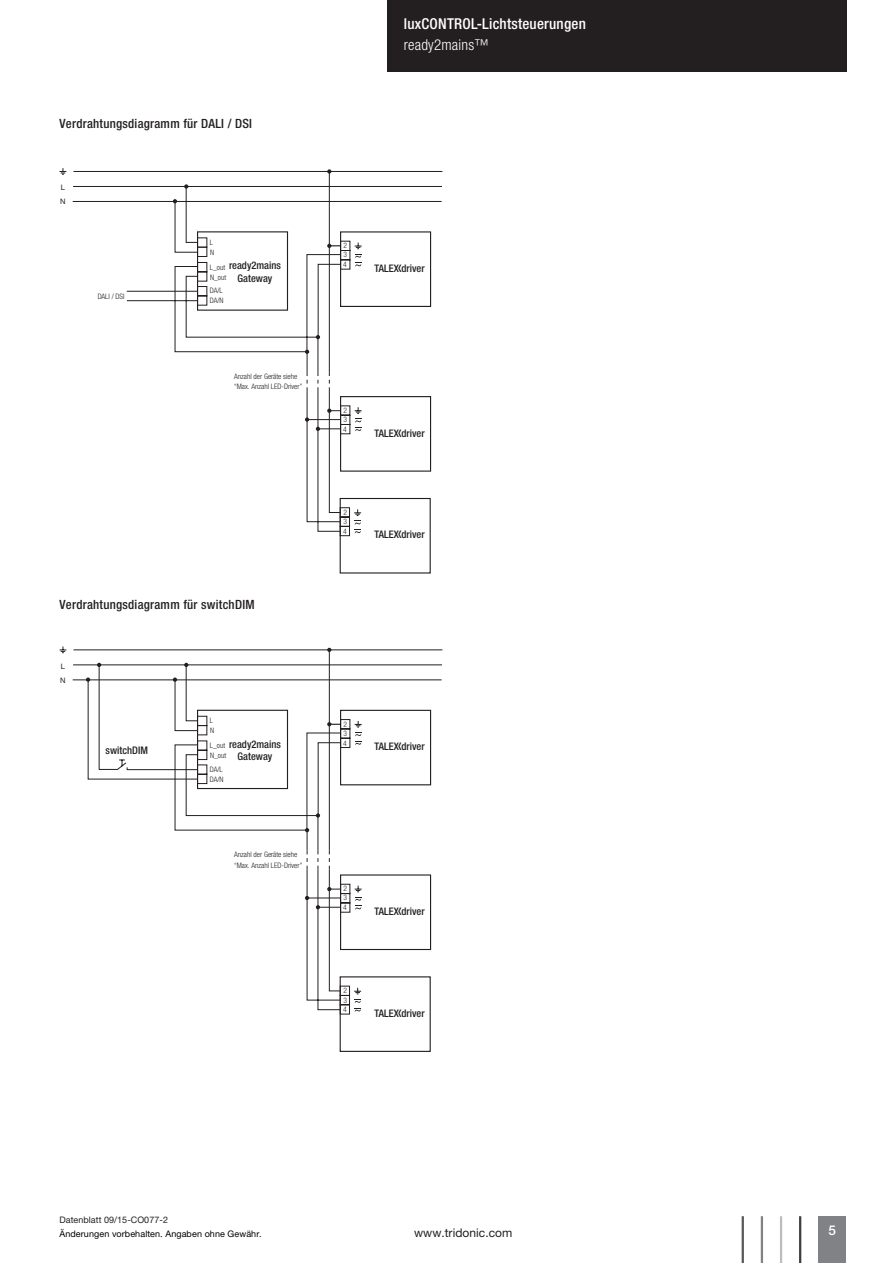
<style>
.page{position:relative;width:893px;height:1263px;background:#fff}
.page>*{position:absolute;margin:0;border:0;box-sizing:border-box;transform-origin:0 0}
.t1{font:500 condensed 15px "Helvetica Neue LTW1 G";letter-spacing:.015em;color:#fff}
.t2{font:300 condensed 15px "Helvetica Neue LTW1 G";letter-spacing:.015em;color:#fff}
.t3{font:500 13.5px "Helvetica Neue LTW1 G";color:#fff}
.t4{font:500 condensed 12.75px "Helvetica Neue LTW1 G";letter-spacing:.02em;color:#231f20}
.t5{font:12px "Helvetica Neue LTW1 G";letter-spacing:.005em;color:#231f20}
.t6{font:500 condensed 10.5px/12.6px "Helvetica Neue LTW1 G";color:#231f20;text-align:center}
.t7{font:9px "Helvetica Neue LTW1 G";letter-spacing:.01em;color:#000}
.t8{font:9px "Helvetica Neue LTW1 G";letter-spacing:.005em;color:#231f20}
.t9{font:300 condensed 7.5px/9.4px "Helvetica Neue LTW1 G";color:#231f20;text-align:justify}
.t10{font:7.5px "Helvetica Neue";color:#231f20}
</style>
<div class="page">
<div style="left:387px;top:0;width:459px;height:72px;background:#231f20"></div>
<div style="left:819px;top:1216px;width:27px;height:47px;background:#808285"></div>
<hr style="left:799px;top:1216px;width:2px;height:47px;background:#3e3e3f">
<hr style="left:780px;top:1216px;width:2px;height:47px;background:#bcbdc0">
<hr style="left:761px;top:1216px;width:2px;height:47px;background:#808285">
<hr style="left:742px;top:1216px;width:2px;height:47px;background:#57585a">
<hr style="left:73px;top:664px;width:369px;height:1px;background:#231f20">
<hr style="left:73px;top:679px;width:369px;height:1px;background:#231f20">
<hr style="left:73px;top:649px;width:369px;height:1px;background:#231f20">
<div style="left:340px;top:976px;width:91px;height:76px;border:1px solid #231f20"></div>
<div style="left:340px;top:874px;width:91px;height:76px;border:1px solid #231f20"></div>
<svg style="left:60px;top:646px;width:6px;height:7px"></svg>
<svg style="left:86px;top:677px;width:4px;height:5px"></svg>
<div style="left:340px;top:710px;width:91px;height:75px;border:1px solid #231f20"></div>
<svg style="left:97px;top:648px;width:265px;height:367px"></svg>
<hr style="left:73px;top:186px;width:369px;height:1px;background:#231f20">
<hr style="left:73px;top:201px;width:369px;height:1px;background:#231f20">
<hr style="left:73px;top:171px;width:369px;height:1px;background:#231f20">
<div style="left:340px;top:498px;width:91px;height:75px;border:1px solid #231f20"></div>
<div style="left:340px;top:396px;width:91px;height:76px;border:1px solid #231f20"></div>
<svg style="left:60px;top:168px;width:6px;height:7px"></svg>
<svg style="left:126px;top:187px;width:179px;height:166px"></svg>
<svg style="left:184px;top:184px;width:4px;height:5px"></svg>
<svg style="left:173px;top:199px;width:4px;height:4px"></svg>
<hr style="left:127px;top:291px;width:71px;height:1px;background:#231f20">
<div style="left:198px;top:232px;width:89px;height:78px;background:#fff"></div>
<div style="left:197px;top:231px;width:91px;height:80px;border:1px solid #231f20"></div>
<svg style="left:197px;top:237px;width:11px;height:69px"></svg>
<div style="left:340px;top:231px;width:91px;height:76px;border:1px solid #231f20"></div>
<svg style="left:305px;top:169px;width:57px;height:367px"></svg>
<h3 class="t4" style="left:60px;top:116px;width:194px">Verdrahtungsdiagramm für DALI / DSI</h3>
<p class="t10" style="left:61px;top:183px;width:6px">L</p>
<p class="t10" style="left:60px;top:197px;width:7px">N</p>
<h1 class="t1" style="left:404px;top:14px;width:183px">luxCONTROL-Lichtsteuerungen</h1>
<h1 class="t2" style="left:404px;top:36px;width:87px">ready2mains™</h1>
<p class="t9" style="left:98px;top:291px;width:28px">DALI / DSI</p>
<p class="t9" style="left:210px;top:238px;width:6px">L<br>N</p>
<p class="t9" style="left:210px;top:263px;width:18px">L_out<br>N_out</p>
<h3 class="t6" style="left:229px;top:259px;width:53px">ready2mains<br>Gateway</h3>
<h3 class="t6" style="left:401px;top:262px;width:25px">driver</h3>
<p class="t9" style="left:343px;top:241px;width:5px">2<br>3<br>4</p>
<p class="t9" style="left:210px;top:286px;width:14px">DA/L</p>
<p class="t9" style="left:210px;top:296px;width:15px">DA/N</p>
<p class="t9" style="left:234px;top:371px;width:70px;line-height:10.5px">Anzahl der Geräte siehe “Max. Anzahl LED-Driver”</p>
<p class="t9" style="left:343px;top:406px;width:5px">2<br>3<br>4</p>
<p class="t9" style="left:343px;top:508px;width:5px">2<br>3<br>4</p>
<h3 class="t6" style="left:401px;top:427px;width:25px">driver</h3>
<h3 class="t6" style="left:401px;top:528px;width:25px">driver</h3>
<h3 class="t4" style="left:60px;top:596px;width:197px">Verdrahtungsdiagramm für switchDIM</h3>
<p class="t10" style="left:61px;top:661px;width:6px">L</p>
<p class="t10" style="left:60px;top:675px;width:7px">N</p>
<h3 class="t6" style="left:106px;top:744px;width:44px">switchDIM</h3>
<p class="t9" style="left:210px;top:716px;width:6px">L<br>N</p>
<p class="t9" style="left:343px;top:719px;width:5px">2<br>3<br>4</p>
<h3 class="t6" style="left:229px;top:738px;width:53px">ready2mains<br>Gateway</h3>
<h3 class="t6" style="left:401px;top:740px;width:25px">driver</h3>
<p class="t9" style="left:210px;top:741px;width:18px">L_out<br>N_out</p>
<p class="t9" style="left:210px;top:774px;width:15px">DA/N</p>
<p class="t9" style="left:210px;top:764px;width:14px">DA/L</p>
<p class="t9" style="left:234px;top:849px;width:70px;line-height:10.5px">Anzahl der Geräte siehe “Max. Anzahl LED-Driver”</p>
<p class="t9" style="left:343px;top:884px;width:5px">2<br>3<br>4</p>
<p class="t9" style="left:343px;top:986px;width:5px">2<br>3<br>4</p>
<h3 class="t6" style="left:401px;top:905px;width:25px">driver</h3>
<h3 class="t6" style="left:401px;top:1006px;width:25px">driver</h3>
<p class="t8" style="left:60px;top:1214px;width:110px">Datenblatt 09/15-CO077-2</p>
<p class="t7" style="left:60px;top:1229px;width:204px">Änderungen vorbehalten. Angaben ohne Gewähr.</p>
<h3 class="t5" style="left:414px;top:1226px;width:100px">www.tridonic.com</h3>
<h2 class="t3" style="left:829px;top:1222px;width:9px">5</h2>
</div>
